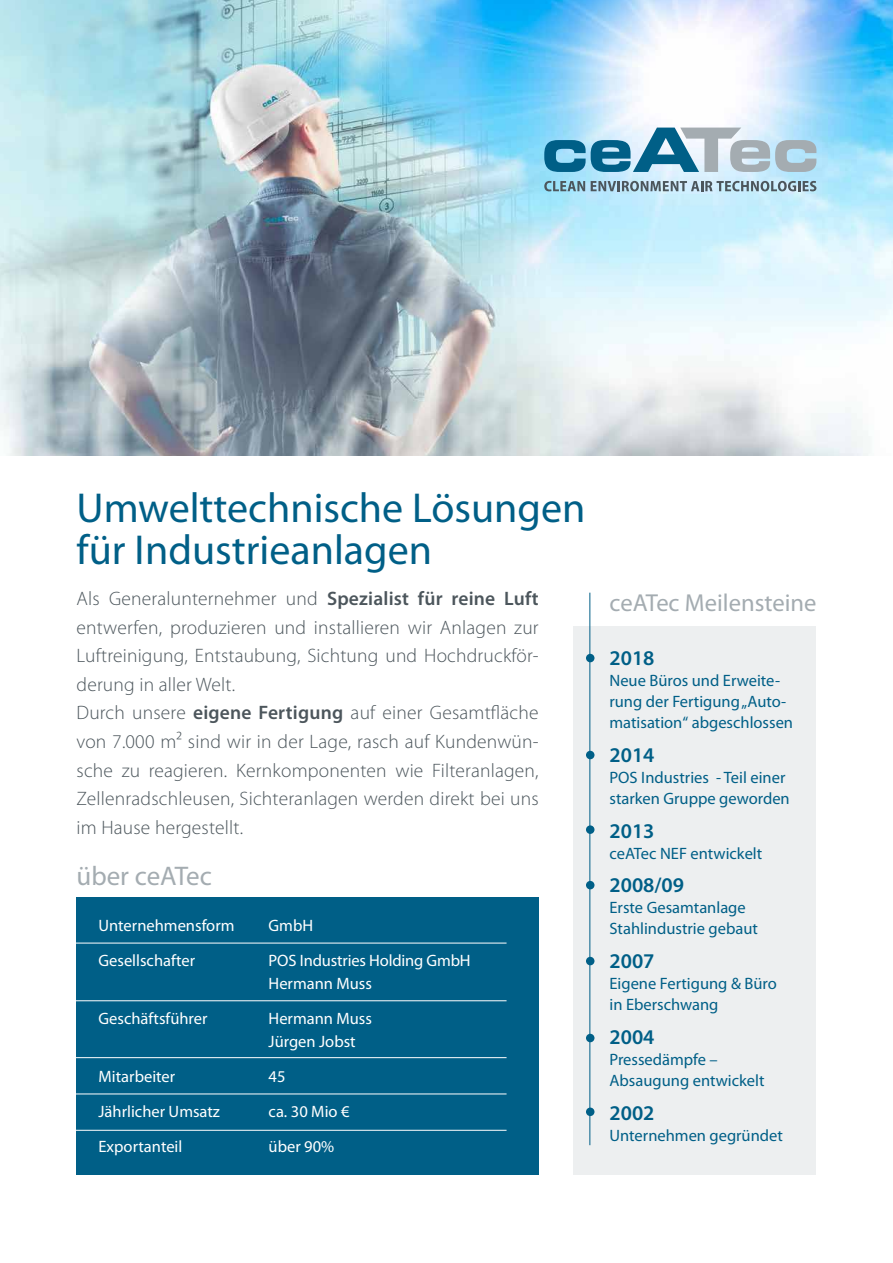
<style>
.page{position:relative;width:893px;height:1263px;background:#fff}
.page>*{position:absolute;margin:0;border:0;box-sizing:border-box;transform-origin:0 0}
.t1{font:42px/42px "Myriad Pro";color:#005f87}
.t2{font:27px "Myriad Pro";color:#a4acb1}
.t3{font:24.6px "Myriad Pro";color:#a4acb1}
.t4{font:600 21px "Myriad Pro";color:#005f87}
.t5{font:300 19.5px/28.5px "Myriad Pro";letter-spacing:.01em;color:#4c565c}
.t6{font:16.5px/21px "Myriad Pro";color:#005f87}
.t7{font:16.5px/22.5px "Myriad Pro";color:#fff}
.s1{font-weight:600}
</style>
<div class="page">
<img style="left:0;top:0;width:893px;height:455px">
<div style="left:77px;top:897px;width:462px;height:277px;background:#005f87"></div>
<div style="left:573px;top:626px;width:243px;height:548px;background:#edeff0"></div>
<svg style="left:544px;top:181px;width:41px;height:10px"></svg>
<svg style="left:591px;top:181px;width:225px;height:10px"></svg>
<svg style="left:544px;top:128px;width:272px;height:44px"></svg>
<hr style="left:67px;top:943px;width:440px;height:1px;background:#fff">
<hr style="left:67px;top:1000px;width:440px;height:1px;background:#fff">
<hr style="left:67px;top:1057px;width:440px;height:1px;background:#fff">
<hr style="left:67px;top:1093px;width:440px;height:1px;background:#fff">
<hr style="left:67px;top:1130px;width:440px;height:1px;background:#fff">
<hr style="left:589px;top:593px;width:1px;height:552px;background:#005f87">
<div style="left:586px;top:654px;width:8px;height:8px;background:#005f87;border-radius:50%"></div>
<div style="left:586px;top:751px;width:8px;height:8px;background:#005f87;border-radius:50%"></div>
<div style="left:586px;top:825px;width:8px;height:9px;background:#005f87;border-radius:50%"></div>
<div style="left:586px;top:881px;width:8px;height:8px;background:#005f87;border-radius:50%"></div>
<div style="left:586px;top:957px;width:8px;height:8px;background:#005f87;border-radius:50%"></div>
<div style="left:586px;top:1034px;width:8px;height:8px;background:#005f87;border-radius:50%"></div>
<div style="left:586px;top:1107px;width:8px;height:9px;background:#005f87;border-radius:50%"></div>
<h1 class="t1" style="left:77px;top:488px;width:510px">Umwelttechnische Lösungen für Industrieanlagen</h1>
<p class="t5" style="left:77px;top:585px;width:464px">Als Generalunternehmer und <span class="s1">Spezialist für reine Luft </span>entwerfen, produzieren und installieren wir Anlagen zur Luftreinigung, Entstaubung, Sichtung und Hochdruckför&shy;derung in aller Welt.<br>Durch unsere <span class="s1">eigene Fertigung</span> auf einer Gesamtfläche von 7.000 m² sind wir in der Lage, rasch auf Kundenwün&shy;sche zu reagieren. Kernkomponenten wie Filteranlagen, Zellenradschleusen, Sichteranlagen werden direkt bei uns im Hause hergestellt.</p>
<h2 class="t2" style="left:77px;top:861px;width:137px">über ceATec</h2>
<p class="t7" style="left:99px;top:915px;width:138px">Unternehmensform</p>
<p class="t7" style="left:269px;top:915px;width:46px">GmbH</p>
<p class="t7" style="left:99px;top:950px;width:98px">Gesellschafter</p>
<p class="t7" style="left:269px;top:950px;width:204px">POS Industries Holding GmbH<br>Hermann Muss</p>
<p class="t7" style="left:99px;top:1008px;width:110px">Geschäftsführer</p>
<p class="t7" style="left:269px;top:1008px;width:105px">Hermann Muss<br>Jürgen Jobst</p>
<p class="t7" style="left:99px;top:1065px;width:78px">Mitarbeiter</p>
<p class="t7" style="left:269px;top:1065px;width:18px">45</p>
<p class="t7" style="left:99px;top:1101px;width:123px">Jährlicher Umsatz</p>
<p class="t7" style="left:269px;top:1101px;width:83px">ca. 30 Mio €</p>
<p class="t7" style="left:99px;top:1136px;width:85px">Exportanteil</p>
<p class="t7" style="left:269px;top:1136px;width:67px">über 90%</p>
<p class="t3" style="left:609px;top:590px;width:208px">ceATec Meilensteine</p>
<p class="t4" style="left:609px;top:646px;width:47px">2018</p>
<p class="t6" style="left:609px;top:670px;width:185px">Neue Büros und Erweite&shy;rung der Fertigung „Auto&shy;matisation“ abgeschlossen</p>
<p class="t4" style="left:609px;top:743px;width:47px">2014</p>
<p class="t6" style="left:609px;top:767px;width:182px">POS Industries - Teil einer starken Gruppe geworden</p>
<p class="t4" style="left:609px;top:819px;width:47px">2013</p>
<p class="t6" style="left:609px;top:843px;width:154px">ceATec NEF entwickelt</p>
<p class="t4" style="left:609px;top:874px;width:76px">2008/09</p>
<p class="t6" style="left:609px;top:898px;width:150px">Erste Gesamtanlage<br>Stahlindustrie gebaut</p>
<p class="t4" style="left:609px;top:949px;width:47px">2007</p>
<p class="t6" style="left:609px;top:973px;width:169px">Eigene Fertigung &amp; Büro in Eberschwang</p>
<p class="t4" style="left:609px;top:1025px;width:47px">2004</p>
<p class="t6" style="left:609px;top:1049px;width:156px">Pressedämpfe –<br>Absaugung entwickelt</p>
<p class="t4" style="left:609px;top:1101px;width:47px">2002</p>
<p class="t6" style="left:609px;top:1125px;width:175px">Unternehmen gegründet</p>
</div>
